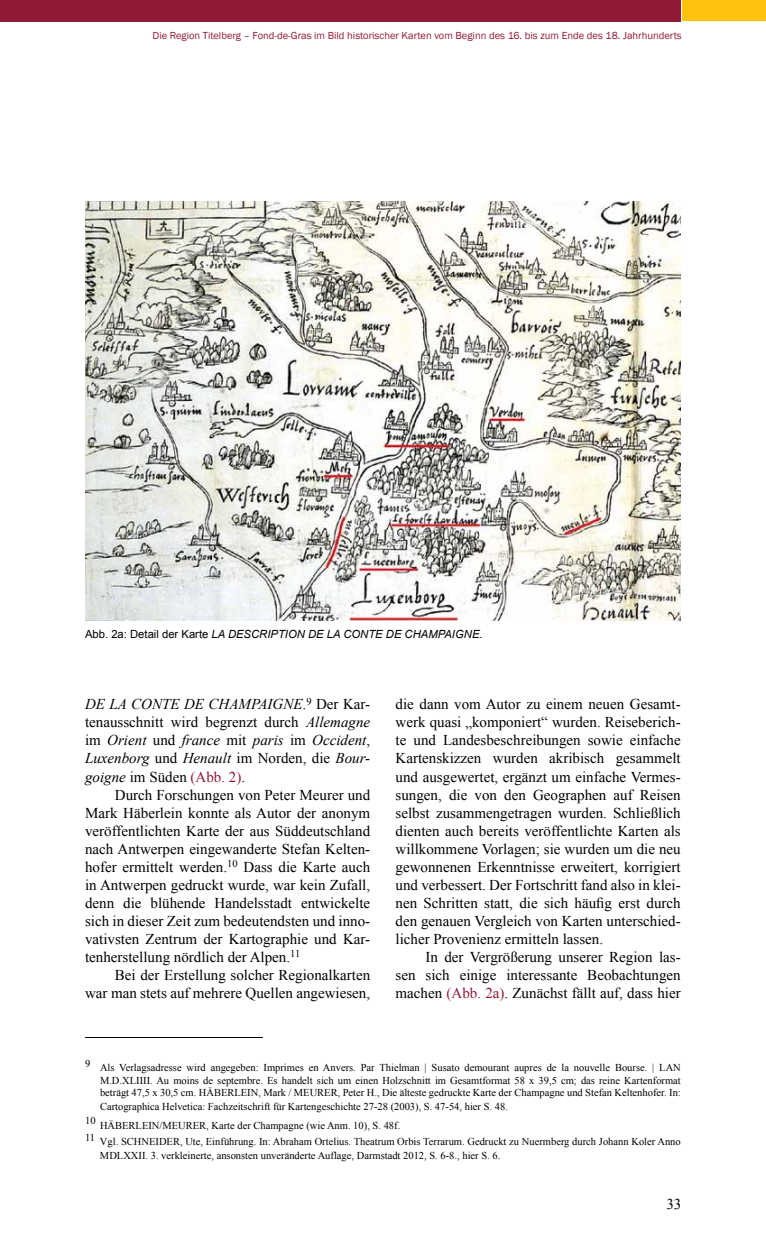
<style>
.page{position:relative;width:766px;height:1255px;background:#fff}
.page>*{position:absolute;margin:0;border:0;box-sizing:border-box;transform-origin:0 0}
.t1{font:15px/18px "Times New Roman";color:#000;text-align:justify}
.t2{font:italic 15px/18px "Times New Roman";color:#000;text-align:justify}
.t3{font:italic 11.25px "Arial";color:#000}
.t4{font:10.5px/12.6px "Times New Roman";color:#000}
.t5{font:10.5px "Franklin Gothic";color:#921936}
.s1{font-style:normal}
.s2{font-style:normal;color:#921936}
.s3{color:#921936}
</style>
<div class="page">
<div style="left:0;top:0;width:680px;height:21px;background:#921936"></div>
<div style="left:682px;top:0;width:83px;height:21px;background:#ffc20e"></div>
<hr style="left:85px;top:1036px;width:177px;height:1px;background:#000">
<img style="left:85px;top:201px;width:595px;height:419px">
<p class="t5" style="left:152px;top:29px;width:530px">Die Region Titelberg – Fond-de-Gras im Bild historischer Karten vom Beginn des 16. bis zum Ende des 18. Jahrhunderts</p>
<p class="t3" style="left:85px;top:626px;width:399px"><span class="s1">Abb. 2a: Detail der Karte</span> LA DESCRIPTION DE LA CONTE DE CHAMPAIGNE.</p>
<p class="t2" style="left:85px;top:695px;width:286px">DE LA CONTE DE CHAMPAIGNE<span class="s1">.</span><sup>9</sup> <span class="s1">Der Kar&shy;tenausschnitt wird begrenzt durch</span> Allemagne <span class="s1">im</span> Orient <span class="s1">und</span> france <span class="s1">mit</span> paris <span class="s1">im</span> Occident<span class="s1">, </span>Luxenborg <span class="s1">und</span> Henault <span class="s1">im Norden, die</span> Bour&shy;goigne <span class="s1">im Süden</span> <span class="s2">(Abb. 2)</span><span class="s1">.</span></p>
<p class="t1" style="left:85px;top:785px;width:286px;text-indent:30px">Durch Forschungen von Peter Meurer und Mark Häberlein konnte als Autor der anonym veröffentlichten Karte der aus Süddeutschland nach Antwerpen eingewanderte Stefan Kelten&shy;hofer ermittelt werden.<sup>10</sup> Dass die Karte auch in Antwerpen gedruckt wurde, war kein Zufall, denn die blühende Handelsstadt entwickelte sich in dieser Zeit zum bedeutendsten und inno&shy;vativsten Zentrum der Kartographie und Kar&shy;tenherstellung nördlich der Alpen.<sup>11</sup></p>
<p class="t1" style="left:85px;top:965px;width:286px;text-align:right">Bei der Erstellung solcher Regionalkarten<br>war man stets auf mehrere Quellen angewiesen,</p>
<p class="t1" style="left:395px;top:695px;width:286px">die dann vom Autor zu einem neuen Gesamt&shy;werk quasi „komponiert“ wurden. Reiseberich&shy;te und Landesbeschreibungen sowie einfache Kartenskizzen wurden akribisch gesammelt und ausgewertet, ergänzt um einfache Vermes&shy;sungen, die von den Geographen auf Reisen selbst zusammengetragen wurden. Schließlich dienten auch bereits veröffentlichte Karten als willkommene Vorlagen; sie wurden um die neu gewonnenen Erkenntnisse erweitert, korrigiert und verbessert. Der Fortschritt fand also in klei&shy;nen Schritten statt, die sich häufig erst durch den genauen Vergleich von Karten unterschied&shy;licher Provenienz ermitteln lassen.</p>
<p class="t1" style="left:395px;top:947px;width:286px;text-indent:30px">In der Vergrößerung unserer Region las&shy;sen sich einige interessante Beobachtungen machen <span class="s3">(Abb. 2a)</span>. Zunächst fällt auf, dass hier</p>
<p class="t4" style="left:100px;top:1061px;width:582px;text-align:justify;text-indent:-15px">9 Als Verlagsadresse wird angegeben: Imprimes en Anvers. Par Thielman | Susato demourant aupres de la nouvelle Bourse. | LAN M.D.XLIIII. Au moins de septembre. Es handelt sich um einen Holzschnitt im Gesamtformat 58 x 39,5 cm; das reine Kartenformat beträgt 47,5 x 30,5 cm. Häberlein</p>
<p class="t4" style="left:100px;top:1085px;width:582px;line-height:14px;text-indent:238px">, Peter H., Die älteste gedruckte Karte der Champagne und Stefan Keltenhofer. In:<br>Cartographica Helvetica: Fachzeitschrift für Kartengeschichte 27-28 (2003), S. 47-54, hier S. 48.</p>
<p class="t4" style="left:85px;top:1118px;width:30px">10 Häberlein</p>
<p class="t4" style="left:159px;top:1118px;width:21px">/Meurer</p>
<p class="t4" style="left:206px;top:1118px;width:195px">, Karte der Champagne (wie Anm. 10), S. 48f.</p>
<p class="t4" style="left:85px;top:1135px;width:50px">11 Vgl. Schneider</p>
<p class="t4" style="left:258px;top:1086px;width:53px">, Mark / Meurer</p>
<p class="t4" style="left:100px;top:1134px;width:582px;line-height:14px;text-indent:80px">, Ute, Einführung. In: Abraham Ortelius. Theatrum Orbis Terrarum. Gedruckt zu Nuermberg durch Johann Koler Anno<br>MDLXXII. 3. verkleinerte, ansonsten unveränderte Auflage, Darmstadt 2012, S. 6-8., hier S. 6.</p>
<p class="t1" style="left:666px;top:1194px;width:16px">33</p>
</div>
